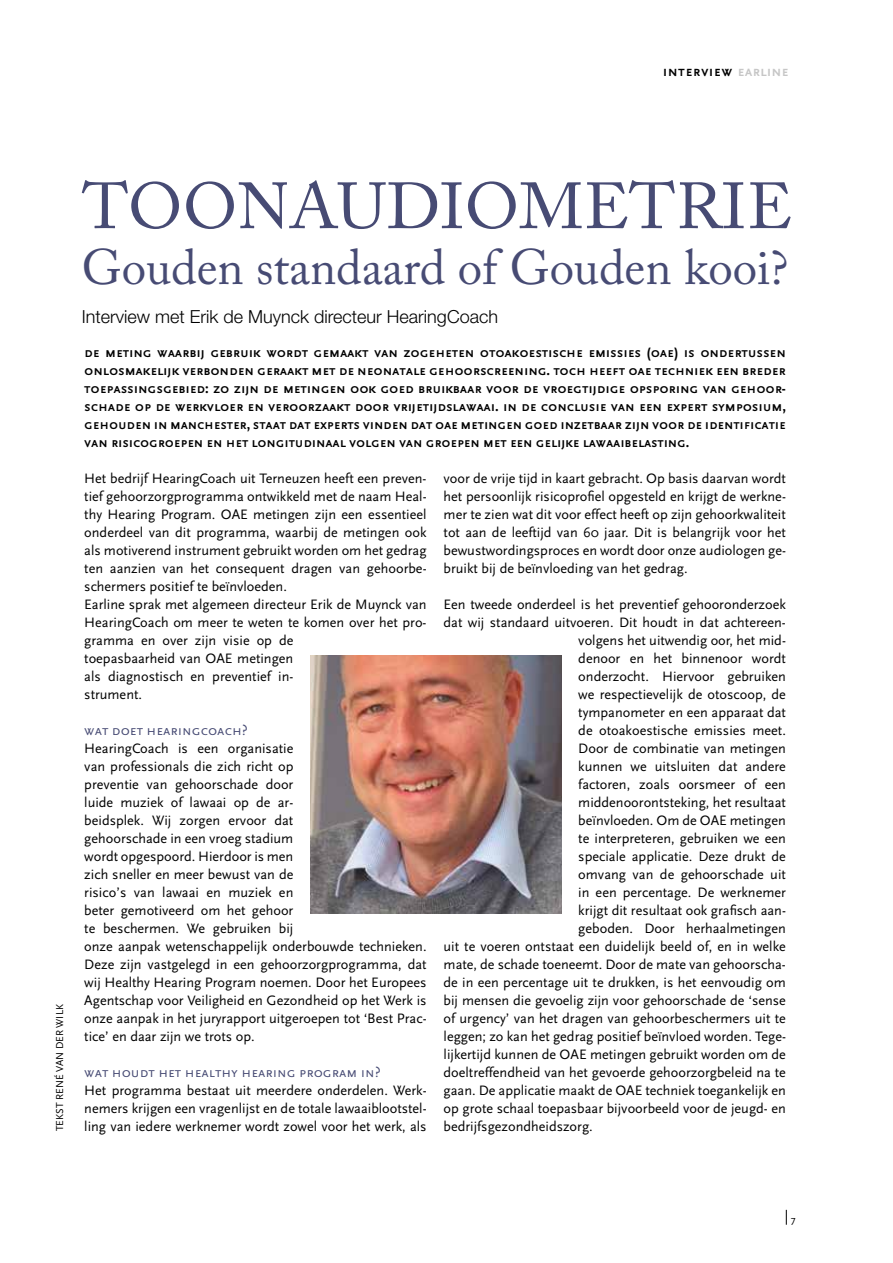
<style>
.page{position:relative;width:893px;height:1263px;background:#fff}
.page>*{position:absolute;margin:0;border:0;box-sizing:border-box;transform-origin:0 0}
.t1{font:64.5px "Adobe Caslon Pro";letter-spacing:.005em;color:#474b74}
.t2{font:49.5px "Adobe Caslon Pro";color:#474b74}
.t3{font:300 18px "Helvetica Neue LT Std";color:#000}
.t4{font:700 15px "AD Scala Sans Caps";letter-spacing:.025em;color:#000}
.t5{font:14.25px/18px "AD Scala Sans Romein";color:#000}
.t6{font:700 14.25px/18px "AD Scala Sans Caps";letter-spacing:-.01em;color:#000;text-align:justify}
.t7{font:14.25px "AD Scala Sans Caps Romein";color:#474b74}
.t8{font:10.5px "AD Scala Sans Romein";color:#000}
.s1{color:#c6c6c6}
</style>
<div class="page">
<svg style="left:786px;top:1210px;width:1px;height:15px"></svg>
<img style="left:310px;top:656px;width:251px;height:257px">
<p class="t4" style="left:663px;top:63px;width:127px">interview <span class="s1">earline</span></p>
<p class="t8" style="left:54px;top:1131px;width:128px;rotate:-90deg">TEKST RENÉ VAN DER WILK</p>
<h1 class="t1" style="left:82px;top:168px;width:712px">TOONAUDIOMETRIE</h1>
<h2 class="t2" style="left:82px;top:238px;width:708px">Gouden standaard of Gouden kooi?</h2>
<p class="t3" style="left:82px;top:305px;width:418px">Interview met Erik de Muynck directeur HearingCoach</p>
<p class="t6" style="left:84px;top:344px;width:703px">de meting waarbij gebruik wordt gemaakt van zogeheten otoakoestische emissies (oae) is ondertussen onlosmakelijk verbonden geraakt met de neonatale gehoorscreening. toch heeft oae techniek een breder toepassingsgebied: zo zijn de metingen ook goed bruikbaar voor de vroegtijdige opsporing van gehoor&shy;schade op de werkvloer en veroorzaakt door vrijetijdslawaai. in de conclusie van een expert symposium, gehouden in manchester, staat dat experts vinden dat oae metingen goed inzetbaar zijn voor de identificatie van risicogroepen en het longitudinaal volgen van groepen met een gelijke lawaaibelasting.</p>
<p class="t5" style="left:84px;top:470px;width:344px">Het bedrijf HearingCoach uit Terneuzen heeft een preven&shy;tief gehoorzorgprogramma ontwikkeld met de naam Heal&shy;thy Hearing Program. OAE metingen zijn een essentieel onderdeel van dit programma, waarbij de metingen ook als motiverend instrument gebruikt worden om het gedrag ten aanzien van het consequent dragen van gehoorbe&shy;schermers positief te beïnvloeden.<br>Earline sprak met algemeen directeur Erik de Muynck van HearingCoach om meer te weten te komen over het pro&shy;gramma en over zijn visie op de<br>toepasbaarheid van OAE metingen<br>als diagnostisch en preventief in-<br>strument.</p>
<p class="t7" style="left:84px;top:723px;width:165px">wat doet hearingcoach?</p>
<p class="t5" style="left:84px;top:740px;width:344px">HearingCoach is een organisatie<br>van professionals die zich richt op<br>preventie van gehoorschade door<br>luide muziek of lawaai op de ar-<br>beidsplek. Wij zorgen ervoor dat<br>gehoorschade in een vroeg stadium<br>wordt opgespoord. Hierdoor is men<br>zich sneller en meer bewust van de<br>risico’s van lawaai en muziek en<br>beter gemotiveerd om het gehoor<br>te beschermen. We gebruiken bij<br>onze aanpak wetenschappelijk onderbouwde technieken.<br>Deze zijn vastgelegd in een gehoorzorgprogramma, dat wij Healthy Hearing Program noemen. Door het Europees Agentschap voor Veiligheid en Gezondheid op het Werk is onze aanpak in het juryrapport uitgeroepen tot ‘Best Prac&shy;tice’ en daar zijn we trots op.</p>
<p class="t7" style="left:84px;top:1065px;width:298px">wat houdt het healthy hearing program in?</p>
<p class="t5" style="left:84px;top:1082px;width:344px;text-align:justify">Het programma bestaat uit meerdere onderdelen. Werk&shy;nemers krijgen een vragenlijst en de totale lawaaiblootstel&shy;ling van iedere werknemer wordt zowel voor het werk, als</p>
<p class="t5" style="left:444px;top:470px;width:344px;text-align:justify">voor de vrije tijd in kaart gebracht. Op basis daarvan wordt het persoonlijk risicoprofiel opgesteld en krijgt de werkne&shy;mer te zien wat dit voor effect heeft op zijn gehoorkwaliteit tot aan de leeftijd van 60 jaar. Dit is belangrijk voor het bewustwordingsproces en wordt door onze audiologen ge&shy;bruikt bij de beïnvloeding van het gedrag.</p>
<p class="t5" style="left:444px;top:596px;width:344px;text-align:right">Een tweede onderdeel is het preventief gehooronderzoek dat wij standaard uitvoeren. Dit houdt in dat achtereen&shy;volgens het uitwendig oor, het mid-<br>denoor en het binnenoor wordt<br>onderzocht. Hiervoor gebruiken<br>we respectievelijk de otoscoop, de<br>tympanometer en een apparaat dat<br>de otoakoestische emissies meet.<br>Door de combinatie van metingen<br>kunnen we uitsluiten dat andere<br>factoren, zoals oorsmeer of een middenoorontsteking, het resultaat<br>beïnvloeden. Om de OAE metingen<br>te interpreteren, gebruiken we een<br>speciale applicatie. Deze drukt de<br>omvang van de gehoorschade uit<br>in een percentage. De werknemer<br>krijgt dit resultaat ook grafisch aan-<br>geboden. Door herhaalmetingen<br>uit te voeren ontstaat een duidelijk beeld of, en in welke mate, de schade toeneemt. Door de mate van gehoorscha&shy;de in een percentage uit te drukken, is het eenvoudig om bij mensen die gevoelig zijn voor gehoorschade de ‘sense of urgency’ van het dragen van gehoorbeschermers uit te leggen; zo kan het gedrag positief beïnvloed worden. Tege&shy;lijkertijd kunnen de OAE metingen gebruikt worden om de doeltreffendheid van het gevoerde gehoorzorgbeleid na te gaan. De applicatie maakt de OAE techniek toegankelijk en op grote schaal toepasbaar bijvoorbeeld voor de jeugd- en</p>
<p class="t5" style="left:444px;top:1117px;width:151px">bedrijfsgezondheidszorg.</p>
<p class="t8" style="left:791px;top:1214px;width:6px">7</p>
</div>
